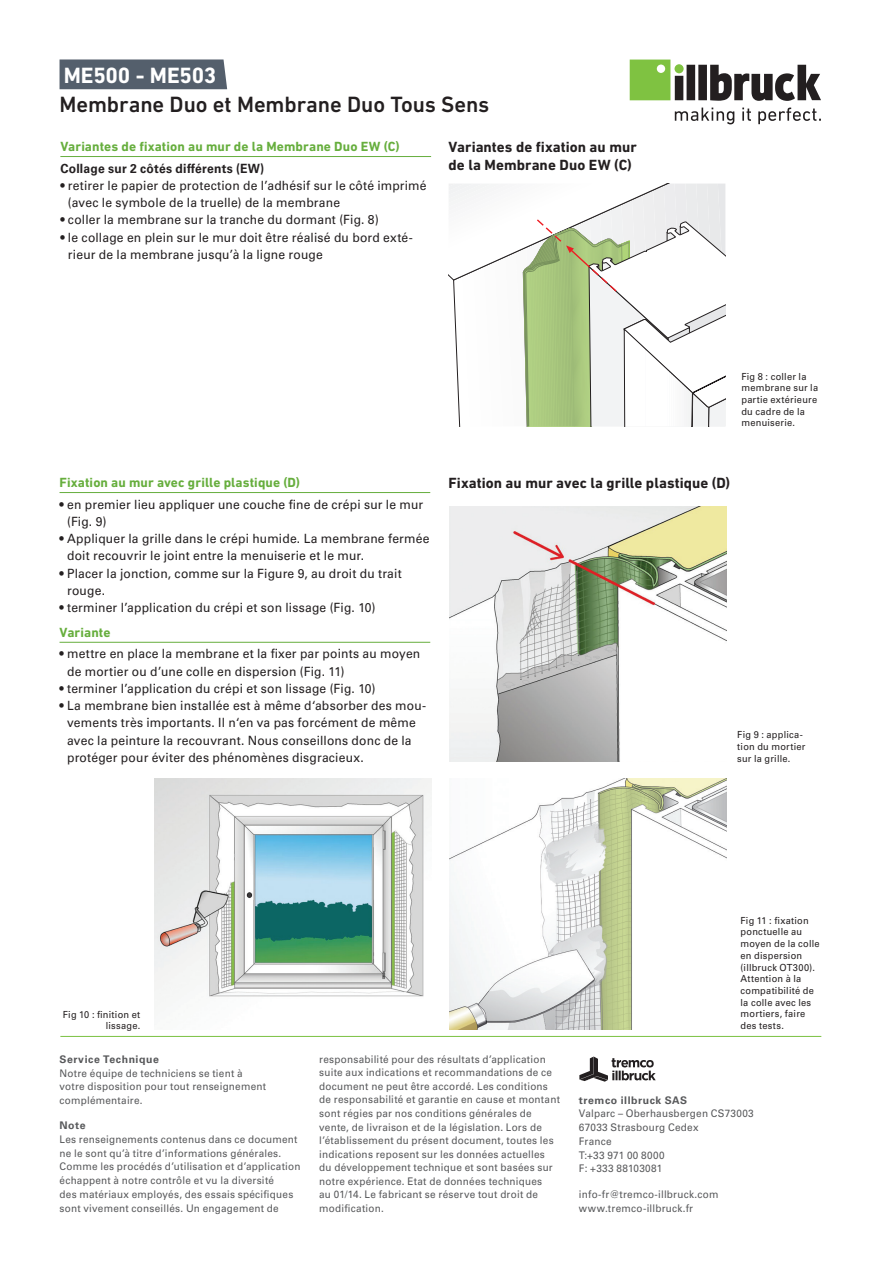
<style>
.page{position:relative;width:893px;height:1263px;background:#fff}
.page>*{position:absolute;margin:0;border:0;box-sizing:border-box;transform-origin:0 0}
.Product_name_black{font:500 22.5px "DIN Next W1 G";letter-spacing:-.005em;color:#231f20}
.Shortcut{font:700 22.5px "DIN Next W1 G";letter-spacing:-.01em;color:#fff}
.Headlines_Textgreen{font:700 15px/18px "DIN Next W1 G";letter-spacing:.005em;color:#231f20}
.Headlines_Textgreen-2{font:700 13.5px "DIN Next W1 G";letter-spacing:.01em;color:#66ae3d}
.Copytext_black{font:12.75px/17.2px "Univers LTCYR 55 Roman";letter-spacing:.015em;color:#231f20;scale:.95 1}
.Copytext_black-2{font:700 12.75px "Univers LTCYR 65";letter-spacing:.02em;color:#231f20;scale:.95 1}
.t1{font:10.5px/13.5px "Univers LTCYR 55 Roman";letter-spacing:.025em;color:#57585a;scale:.95 1}
.t2{font:700 10.5px "Univers LTCYR 65";letter-spacing:.05em;color:#57585a}
.Captions__Annotation{font:9.75px/11.7px "Univers LTCYR 55 Roman";letter-spacing:.025em;color:#231f20;scale:.95 1}
</style>
<div class="page">
<svg style="left:630px;top:60px;width:191px;height:41px"></svg>
<svg style="left:675px;top:108px;width:59px;height:16px"></svg>
<svg style="left:742px;top:108px;width:9px;height:13px"></svg>
<svg style="left:758px;top:108px;width:63px;height:16px"></svg>
<hr style="left:60px;top:156px;width:371px;height:1px;background:#66ae3d">
<div style="left:60px;top:59px;width:167px;height:30px;background:#545f6c"></div>
<svg style="left:449px;top:184px;width:276px;height:242px"></svg>
<img style="left:154px;top:779px;width:277px;height:218px">
<img style="left:450px;top:507px;width:276px;height:255px">
<img style="left:450px;top:779px;width:276px;height:250px">
<hr style="left:60px;top:1036px;width:761px;height:1px;background:#7bc142">
<svg style="left:579px;top:1056px;width:77px;height:26px"></svg>
<hr style="left:60px;top:492px;width:370px;height:1px;background:#66ae3d">
<hr style="left:60px;top:642px;width:370px;height:1px;background:#66ae3d">
<p class="Shortcut" style="left:64px;top:62px;width:154px">ME500 - ME503</p>
<p class="Product_name_black" style="left:60px;top:91px;width:431px">Membrane Duo et Membrane Duo Tous Sens</p>
<p class="Headlines_Textgreen-2" style="left:60px;top:139px;width:341px">Variantes de fixation au mur de la Membrane Duo EW (C)</p>
<p class="Copytext_black-2" style="left:60px;top:159px;width:216px">Collage sur 2 côtés différents (EW)</p>
<p class="Copytext_black" style="left:68px;top:176px;width:379px;text-indent:-8px">• retirer le papier de protection de l’adhésif sur le côté imprimé (avec le symbole de la truelle) de la membrane</p>
<p class="Copytext_black" style="left:60px;top:211px;width:337px">• coller la membrane sur la tranche du dormant (Fig. 8)</p>
<p class="Copytext_black" style="left:68px;top:228px;width:365px;text-indent:-8px">• le collage en plein sur le mur doit être réalisé du bord exté&shy;rieur de la membrane jusqu’à la ligne rouge</p>
<p class="Headlines_Textgreen" style="left:449px;top:138px;width:190px">Variantes de fixation au mur de la Membrane Duo EW (C)</p>
<p class="Captions__Annotation" style="left:741px;top:370px;width:82px">Fig 8 : coller la membrane sur la partie extérieure du cadre de la menuiserie.</p>
<p class="Headlines_Textgreen-2" style="left:60px;top:475px;width:242px">Fixation au mur avec grille plastique (D)</p>
<p class="Copytext_black" style="left:67px;top:495px;width:376px;text-indent:-8px">• en premier lieu appliquer une couche fine de crépi sur le mur (Fig. 9)</p>
<p class="Copytext_black" style="left:67px;top:529px;width:383px;text-indent:-8px">• Appliquer la grille dans le crépi humide. La membrane fermée doit recouvrir le joint entre la menuiserie et le mur.</p>
<p class="Copytext_black" style="left:67px;top:564px;width:354px;text-indent:-8px">• Placer la jonction, comme sur la Figure 9, au droit du trait rouge.</p>
<p class="Copytext_black" style="left:60px;top:598px;width:334px">• terminer l’application du crépi et son lissage (Fig. 10)</p>
<p class="Headlines_Textgreen-2" style="left:60px;top:624px;width:52px">Variante</p>
<p class="Copytext_black" style="left:67px;top:645px;width:373px;text-indent:-8px">• mettre en place la membrane et la fixer par points au moyen de mortier ou d’une colle en dispersion (Fig. 11)</p>
<p class="Copytext_black" style="left:60px;top:679px;width:334px">• terminer l’application du crépi et son lissage (Fig. 10)</p>
<p class="Copytext_black" style="left:67px;top:696px;width:379px;text-indent:-8px">• La membrane bien installée est à même d‘absorber des mou&shy;vements très importants. Il n‘en va pas forcément de même avec la peinture la recouvrant. Nous conseillons donc de la protéger pour éviter des phénomènes disgracieux.</p>
<p class="Headlines_Textgreen" style="left:449px;top:474px;width:283px">Fixation au mur avec la grille plastique (D)</p>
<p class="Captions__Annotation" style="left:737px;top:729px;width:73px">Fig 9 : applica&shy;tion du mortier sur la grille.</p>
<p class="Captions__Annotation" style="left:63px;top:1008px;width:83px;text-align:right">Fig 10 : finition et lissage.</p>
<p class="Captions__Annotation" style="left:740px;top:914px;width:85px">Fig 11 : fixation ponctuelle au moyen de la colle en dispersion (illbruck OT300).<br>Attention à la compatibilité de la colle avec les mortiers, faire des tests.</p>
<p class="t2" style="left:60px;top:1052px;width:101px">Service Technique</p>
<p class="t1" style="left:60px;top:1065px;width:219px">Notre équipe de techniciens se tient à votre disposition pour tout renseignement complémentaire.</p>
<p class="t2" style="left:60px;top:1118px;width:28px">Note</p>
<p class="t1" style="left:60px;top:1132px;width:255px">Les renseignements contenus dans ce document ne le sont qu’à titre d’informations générales.<br>Comme les procédés d’utilisation et d’application échappent à notre contrôle et vu la diversité<br>des matériaux employés, des essais spécifiques sont vivement conseillés. Un engagement de</p>
<p class="t1" style="left:319px;top:1052px;width:255px">responsabilité pour des résultats d’application suite aux indications et recommandations de ce document ne peut être accordé. Les conditions de responsabilité et garantie en cause et montant sont régies par nos conditions générales de vente, de livraison et de la législation. Lors de l’établissement du présent document, toutes les indications reposent sur les données actuelles<br>du développement technique et sont basées sur notre expérience. Etat de données techniques<br>au 01/14. Le fabricant se réserve tout droit de modification.</p>
<p class="t2" style="left:579px;top:1092px;width:110px">tremco illbruck SAS</p>
<p class="t1" style="left:579px;top:1106px;width:186px">Valparc – Oberhausbergen CS73003</p>
<p class="t1" style="left:579px;top:1120px;width:127px">67033 Strasbourg Cedex</p>
<p class="t1" style="left:579px;top:1134px;width:36px">France</p>
<p class="t1" style="left:579px;top:1147px;width:92px">T:+33 971 00 8000</p>
<p class="t1" style="left:579px;top:1161px;width:89px">F: +333 88103081</p>
<p class="t1" style="left:579px;top:1187px;width:148px">info-fr@tremco-illbruck.com</p>
<p class="t1" style="left:579px;top:1201px;width:122px">www.tremco-illbruck.fr</p>
</div>
